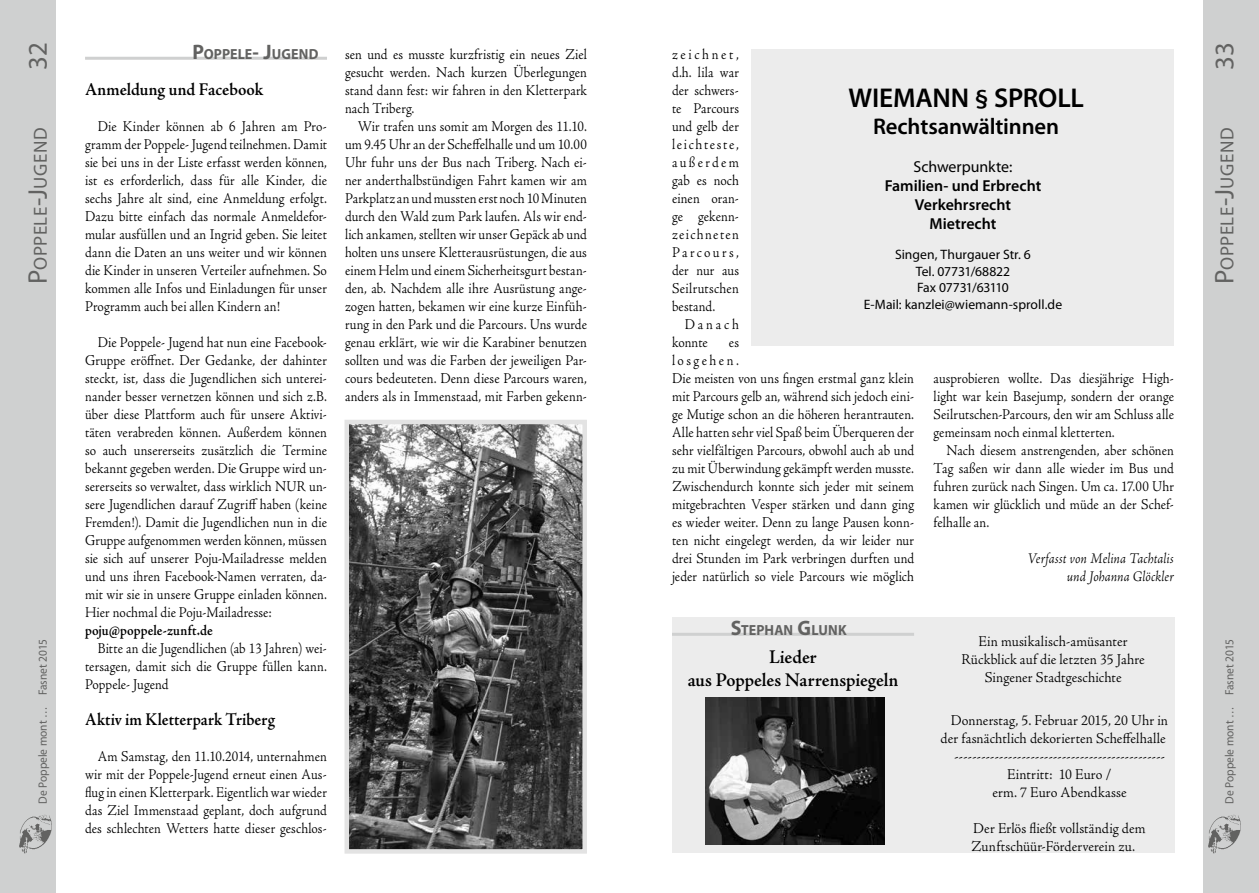
<style>
.page{position:relative;width:1259px;height:893px;background:#fff}
.page>*{position:absolute;margin:0;border:0;box-sizing:border-box;transform-origin:0 0}
.t1{font:600 27.3px "Myriad Pro";letter-spacing:-.005em;color:#000}
.t2{font:27px "Myriad Pro";color:#626261}
.t3{font:600 22.65px "Myriad Pro";letter-spacing:-.01em;color:#000}
.t4{font:600 19.5px/23.4px "Adobe Jenson Pro";color:#000;text-align:center;scale:.95 1}
.t5{font:18.9px "Myriad Pro";letter-spacing:.03em;color:#626261}
.t6{font:600 18px "Adobe Jenson Pro";color:#000;scale:.9 1}
.t7{font:600 18px "Adobe Jenson Pro";color:#000;scale:.95 1}
.t8{font:600 15.9px/19px "Myriad Pro";color:#000;text-align:center}
.t9{font:15.9px "Myriad Pro";letter-spacing:-.005em;color:#000}
.t10{font:300 15px/18px "Adobe Jenson Pro";letter-spacing:.01em;color:#000;text-align:justify;scale:.9 1}
.t11{font:300 15px/17.9px "Adobe Jenson Pro";letter-spacing:.01em;color:#000;text-align:center;scale:.95 1}
.t12{font:italic 300 15px/18px "Adobe Jenson Pro";letter-spacing:.005em;color:#000;text-align:right;scale:.9 1}
.t13{font:600 15px "Adobe Jenson Pro";letter-spacing:.005em;color:#000;scale:.9 1}
.t14{font:300 15px/18px "Adobe Jenson Pro";letter-spacing:.11em;color:#000;scale:.9 1}
.t15{font:700 14.7px "Myriad Pro";letter-spacing:.015em;color:#626261;scale:.95 1}
.t16{font:13.65px/16.4px "Myriad Pro";color:#000;text-align:center}
.t17{font:12px "Myriad Pro";color:#626261;scale:.95 1}
.s1{font-size:27px}
.s2{font-size:21px}
.s3{font-size:25.2px}
</style>
<div class="page">
<div style="left:0;top:0;width:55px;height:893px;background:#cfd0d0"></div>
<img style="left:19px;top:815px;width:33px;height:38px">
<div style="left:1203px;top:0;width:56px;height:893px;background:#cfd0d0"></div>
<img style="left:1208px;top:815px;width:33px;height:38px">
<img style="left:349px;top:425px;width:233px;height:424px">
<div style="left:344px;top:420px;width:243px;height:434px;border:4px solid #e3e3e3"></div>
<hr style="left:85px;top:57px;width:242px;height:3px;background:#cfd0d0">
<div style="left:752px;top:49px;width:422px;height:297px;background:#ececec"></div>
<div style="left:672px;top:617px;width:502px;height:236px;background:#ececec"></div>
<hr style="left:672px;top:633px;width:242px;height:3px;background:#cfd0d0">
<img style="left:706px;top:697px;width:178px;height:147px">
<h2 class="t2" style="left:21px;top:70px;width:29px;rotate:-90deg">32</h2>
<p class="t5" style="left:29px;top:284px;width:156px;rotate:-90deg"><span class="s1">P</span>oppele<span class="s1">-J</span>ugend</p>
<p class="t17" style="left:35px;top:804px;width:175px;rotate:-90deg">De Poppele mont … Fasnet 2015</p>
<p class="t15" style="left:192px;top:46px;width:133px"><span class="s2">P</span>OPPELE<span class="s2">- J</span>UGEND</p>
<p class="t7" style="left:85px;top:79px;width:189px">Anmeldung und Facebook</p>
<p class="t10" style="left:85px;top:117px;width:270px;text-indent:13px">Die Kinder können ab 6 Jahren am Pro&shy;gramm der Poppele- Jugend teilnehmen. Damit sie bei uns in der Liste erfasst werden können, ist es erforderlich, dass für alle Kinder, die sechs Jahre alt sind, eine Anmeldung erfolgt.<br>Dazu bitte einfach das normale Anmeldefor&shy;mular ausfüllen und an Ingrid geben. Sie leitet dann die Daten an uns weiter und wir können die Kinder in unseren Verteiler aufnehmen. So kommen alle Infos und Einladungen für unser Programm auch bei allen Kindern an!</p>
<p class="t10" style="left:85px;top:333px;width:270px;text-indent:13px">Die Poppele- Jugend hat nun eine Facebook-Gruppe eröffnet. Der Gedanke, der dahinter steckt, ist, dass die Jugendlichen sich unterei&shy;nander besser vernetzen können und sich z.B. über diese Plattform auch für unsere Aktivi&shy;täten verabreden können. Außerdem können so auch unsererseits zusätzlich die Termine bekannt gegeben werden. Die Gruppe wird un&shy;sererseits so verwaltet, dass wirklich NUR un&shy;sere Jugendlichen darauf Zugriff haben (keine Fremden!). Damit die Jugendlichen nun in die Gruppe aufgenommen werden können, müssen sie sich auf unserer Poju-Mailadresse melden und uns ihren Facebook-Namen verraten, da&shy;mit wir sie in unsere Gruppe einladen können.<br>Hier nochmal die Poju-Mailadresse:</p>
<p class="t13" style="left:85px;top:622px;width:143px">poju@poppele-zunft.de</p>
<p class="t10" style="left:85px;top:639px;width:270px;text-indent:13px">Bitte an die Jugendlichen (ab 13 Jahren) wei&shy;tersagen, damit sich die Gruppe füllen kann.<br>Poppele- Jugend</p>
<p class="t6" style="left:85px;top:709px;width:212px">Aktiv im Kletterpark Triberg</p>
<p class="t10" style="left:85px;top:747px;width:270px;text-indent:13px">Am Samstag, den 11.10.2014, unternahmen wir mit der Poppele-Jugend erneut einen Aus&shy;flug in einen Kletterpark. Eigentlich war wieder das Ziel Immenstaad geplant, doch aufgrund des schlechten Wetters hatte dieser geschlos-</p>
<p class="t10" style="left:345px;top:45px;width:270px">sen und es musste kurzfristig ein neues Ziel gesucht werden. Nach kurzen Überlegungen stand dann fest: wir fahren in den Kletterpark nach Triberg.</p>
<p class="t10" style="left:345px;top:117px;width:270px;text-indent:13px">Wir trafen uns somit am Morgen des 11.10. um 9.45 Uhr an der Scheffelhalle und um 10.00<br>Uhr fuhr uns der Bus nach Triberg. Nach ei&shy;ner anderthalbstündigen Fahrt kamen wir am Parkplatz an und mussten erst noch 10 Minuten durch den Wald zum Park laufen. Als wir end&shy;lich ankamen, stellten wir unser Gepäck ab und holten uns unsere Kletterausrüstungen, die aus einem Helm und einem Sicherheitsgurt bestan&shy;den, ab. Nachdem alle ihre Ausrüstung ange&shy;zogen hatten, bekamen wir eine kurze Einfüh&shy;rung in den Park und die Parcours. Uns wurde genau erklärt, wie wir die Karabiner benutzen sollten und was die Farben der jeweiligen Par&shy;cours bedeuteten. Denn diese Parcours waren, anders als in Immenstaad, mit Farben gekenn-</p>
<p class="t10" style="left:672px;top:45px;width:76px">zeichnet, d.h. lila war der schwers&shy;te Parcours und gelb der leichteste, außerdem gab es noch einen oran&shy;ge gekenn&shy;zeichneten Parcours, der nur aus Seilrutschen bestand.</p>
<p class="t14" style="left:672px;top:315px;width:76px;text-indent:13px">Danach konnte</p>
<h1 class="t1" style="left:848px;top:80px;width:237px">WIEMANN <span class="s3">§</span> SPROLL</h1>
<h3 class="t3" style="left:873px;top:112px;width:187px">Rechtsanwältinnen</h3>
<p class="t9" style="left:913px;top:157px;width:100px">Schwerpunkte:</p>
<p class="t8" style="left:884px;top:176px;width:158px">Familien- und Erbrecht<br>Verkehrsrecht<br>Mietrecht</p>
<p class="t16" style="left:863px;top:246px;width:200px">Singen, Thurgauer Str. 6<br>Tel. 07731/68822<br>Fax 07731/63110<br>E-Mail: kanzlei@wiemann-sproll.de</p>
<p class="t10" style="left:672px;top:333px;width:270px;text-align:left;text-indent:57px">es<br>losgehen.<br>Die meisten von uns fingen erstmal ganz klein mit Parcours gelb an, während sich jedoch eini&shy;ge Mutige schon an die höheren herantrauten.<br>Alle hatten sehr viel Spaß beim Überqueren der sehr vielfältigen Parcours, obwohl auch ab und zu mit Überwindung gekämpft werden musste.<br>Zwischendurch konnte sich jeder mit seinem mitgebrachten Vesper stärken und dann ging es wieder weiter. Denn zu lange Pausen konn&shy;ten nicht eingelegt werden, da wir leider nur drei Stunden im Park verbringen durften und jeder natürlich so viele Parcours wie möglich</p>
<p class="t10" style="left:933px;top:369px;width:268px">ausprobieren wollte. Das diesjährige High&shy;light war kein Basejump, sondern der orange Seilrutschen-Parcours, den wir am Schluss alle gemeinsam noch einmal kletterten.</p>
<p class="t10" style="left:933px;top:441px;width:268px;text-indent:13px">Nach diesem anstrengenden, aber schönen Tag saßen wir dann alle wieder im Bus und fuhren zurück nach Singen. Um ca. 17.00 Uhr kamen wir glücklich und müde an der Schef&shy;felhalle an.</p>
<p class="t12" style="left:1027px;top:550px;width:164px">Verfasst von Melina Tachtalis und Johanna Glöckler</p>
<p class="t15" style="left:731px;top:622px;width:123px"><span class="s2">S</span>TEPHAN <span class="s2">G</span>LUNK</p>
<h3 class="t4" style="left:687px;top:645px;width:223px">Lieder<br>aus Poppeles Narrenspiegeln</h3>
<p class="t11" style="left:961px;top:632px;width:194px">Ein musikalisch-amüsanter<br>Rückblick auf die letzten 35 Jahre<br>Singener Stadtgeschichte</p>
<p class="t11" style="left:951px;top:712px;width:230px">Donnerstag, 5. Februar 2015, 20 Uhr in</p>
<p class="t11" style="left:940px;top:730px;width:239px">der fasnächtlich dekorierten Scheffelhalle</p>
<p class="t11" style="left:954px;top:748px;width:224px">-----------------------------------------------</p>
<p class="t11" style="left:1007px;top:766px;width:112px">Eintritt: 10 Euro /</p>
<p class="t11" style="left:992px;top:784px;width:143px">erm. 7 Euro Abendkasse</p>
<p class="t11" style="left:971px;top:819px;width:185px;text-align:left">Der Erlös fließt vollständig dem<br>Zunftschüür-Förderverein zu.</p>
<h2 class="t2" style="left:1207px;top:70px;width:29px;rotate:-90deg">33</h2>
<p class="t5" style="left:1215px;top:284px;width:156px;rotate:-90deg"><span class="s1">P</span>oppele<span class="s1">-J</span>ugend</p>
<p class="t17" style="left:1222px;top:804px;width:175px;rotate:-90deg">De Poppele mont … Fasnet 2015</p>
</div>
